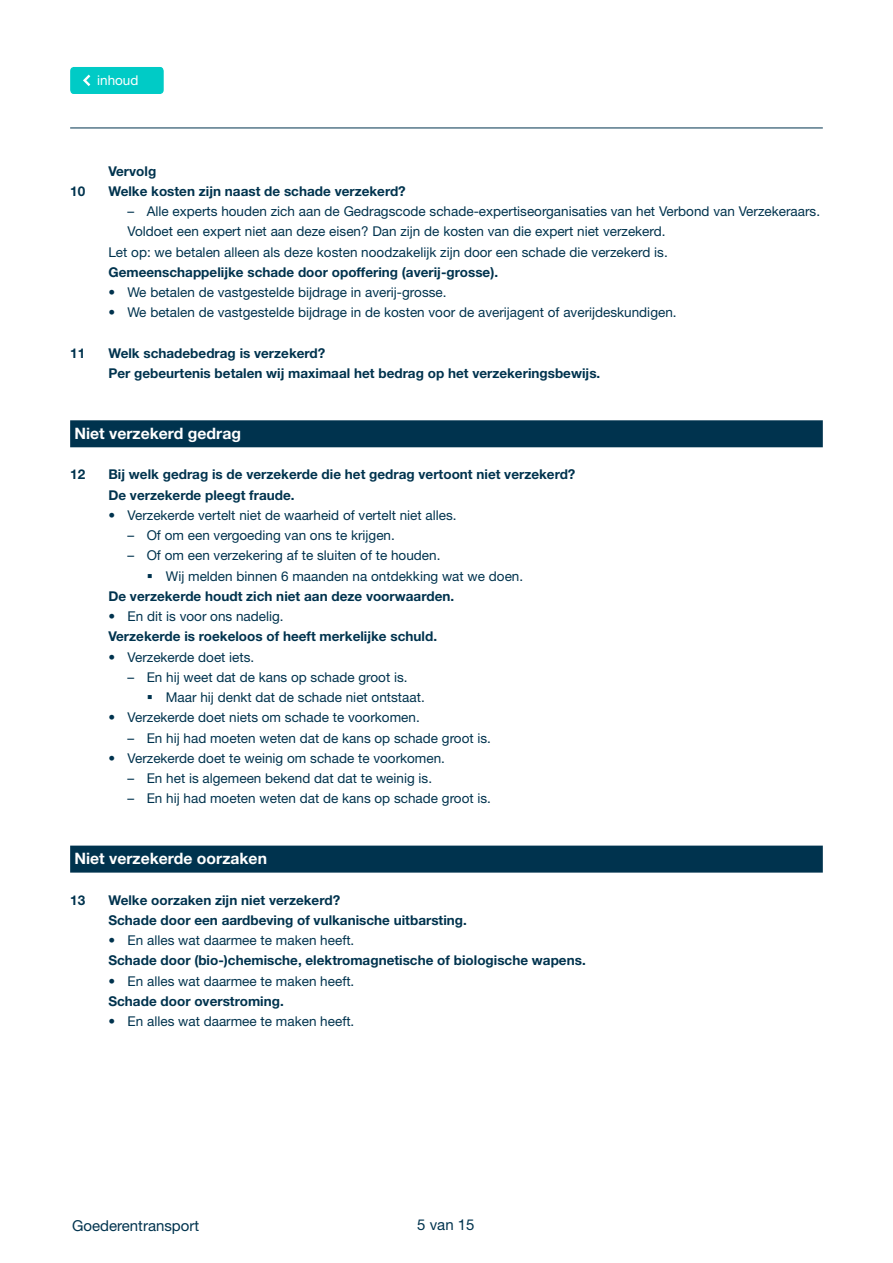
<style>
.page{position:relative;width:893px;height:1263px;background:#fff}
.page>*{position:absolute;margin:0;border:0;box-sizing:border-box;transform-origin:0 0}
._1_header_in_balk{font:700 15.75px "Helvetica Neue LT Std";color:#fff}
.t1{font:15px "Helvetica Neue LT Std Roman 3";color:#00334e}
.t2{font:15px "Helvetica Neue LT Std";color:#00334e}
.Platte_tekst{font:13.5px "Helvetica Neue LT Std";color:#00334e}
._2__antwoord{font:700 13.5px "Helvetica Neue LT Std";color:#00334e}
._2_Vraag_vervolg{font:700 13.5px "Helvetica Neue LT Std";color:#00334e}
.t3{font:13.5px "Helvetica Neue LT Std";color:#fff}
</style>
<div class="page">
<hr style="left:70px;top:128px;width:753px;height:1px;background:#00334e">
<div style="left:70px;top:67px;width:94px;height:27px;background:#00cbc6"></div>
<div style="left:70px;top:420px;width:753px;height:27px;background:#00334e"></div>
<div style="left:70px;top:846px;width:753px;height:27px;background:#00334e"></div>
<p class="t3" style="left:97px;top:72px;width:43px">inhoud</p>
<p class="_2_Vraag_vervolg" style="left:108px;top:162px;width:49px">Vervolg</p>
<p class="_2_Vraag_vervolg" style="left:70px;top:183px;width:17px">10</p>
<p class="_2_Vraag_vervolg" style="left:108px;top:183px;width:299px">Welke kosten zijn naast de schade verzekerd?</p>
<p class="Platte_tekst" style="left:128px;top:203px;width:694px">– Alle experts houden zich aan de Gedragscode schade-expertiseorganisaties van het Verbond van Verzekeraars.</p>
<p class="Platte_tekst" style="left:128px;top:223px;width:540px">Voldoet een expert niet aan deze eisen? Dan zijn de kosten van die expert niet verzekerd.</p>
<p class="Platte_tekst" style="left:108px;top:244px;width:561px">Let op: we betalen alleen als deze kosten noodzakelijk zijn door een schade die verzekerd is.</p>
<p class="_2__antwoord" style="left:108px;top:264px;width:391px">Gemeenschappelijke schade door opoffering (averij-grosse).</p>
<p class="Platte_tekst" style="left:108px;top:284px;width:340px">• We betalen de vastgestelde bijdrage in averij-grosse.</p>
<p class="Platte_tekst" style="left:108px;top:304px;width:570px">• We betalen de vastgestelde bijdrage in de kosten voor de averijagent of averijdeskundigen.</p>
<p class="_2__antwoord" style="left:70px;top:345px;width:17px">11</p>
<p class="_2__antwoord" style="left:108px;top:345px;width:218px">Welk schadebedrag is verzekerd?</p>
<p class="_2__antwoord" style="left:108px;top:365px;width:493px">Per gebeurtenis betalen wij maximaal het bedrag op het verzekeringsbewijs.</p>
<p class="_1_header_in_balk" style="left:74px;top:423px;width:168px">Niet verzekerd gedrag</p>
<p class="_2__antwoord" style="left:70px;top:466px;width:17px">12</p>
<p class="_2__antwoord" style="left:108px;top:466px;width:468px">Bij welk gedrag is de verzekerde die het gedrag vertoont niet verzekerd?</p>
<p class="_2__antwoord" style="left:108px;top:486px;width:188px">De verzekerde pleegt fraude.</p>
<p class="Platte_tekst" style="left:108px;top:507px;width:350px">• Verzekerde vertelt niet de waarheid of vertelt niet alles.</p>
<p class="Platte_tekst" style="left:128px;top:527px;width:269px">– Of om een vergoeding van ons te krijgen.</p>
<p class="Platte_tekst" style="left:128px;top:547px;width:314px">– Of om een verzekering af te sluiten of te houden.</p>
<p class="Platte_tekst" style="left:166px;top:568px;width:359px">Wij melden binnen 6 maanden na ontdekking wat we doen.</p>
<p class="_2__antwoord" style="left:108px;top:588px;width:347px">De verzekerde houdt zich niet aan deze voorwaarden.</p>
<p class="Platte_tekst" style="left:108px;top:608px;width:177px">• En dit is voor ons nadelig.</p>
<p class="_2__antwoord" style="left:108px;top:628px;width:330px">Verzekerde is roekeloos of heeft merkelijke schuld.</p>
<p class="Platte_tekst" style="left:108px;top:649px;width:147px">• Verzekerde doet iets.</p>
<p class="Platte_tekst" style="left:128px;top:669px;width:282px">– En hij weet dat de kans op schade groot is.</p>
<p class="Platte_tekst" style="left:166px;top:689px;width:260px">Maar hij denkt dat de schade niet ontstaat.</p>
<p class="Platte_tekst" style="left:108px;top:709px;width:313px">• Verzekerde doet niets om schade te voorkomen.</p>
<p class="Platte_tekst" style="left:128px;top:730px;width:365px">– En hij had moeten weten dat de kans op schade groot is.</p>
<p class="Platte_tekst" style="left:108px;top:750px;width:338px">• Verzekerde doet te weinig om schade te voorkomen.</p>
<p class="Platte_tekst" style="left:128px;top:770px;width:306px">– En het is algemeen bekend dat dat te weinig is.</p>
<p class="Platte_tekst" style="left:128px;top:790px;width:365px">– En hij had moeten weten dat de kans op schade groot is.</p>
<p class="_1_header_in_balk" style="left:74px;top:849px;width:194px">Niet verzekerde oorzaken</p>
<p class="_2__antwoord" style="left:70px;top:891px;width:17px">13</p>
<p class="_2__antwoord" style="left:108px;top:891px;width:233px">Welke oorzaken zijn niet verzekerd?</p>
<p class="_2__antwoord" style="left:108px;top:912px;width:360px">Schade door een aardbeving of vulkanische uitbarsting.</p>
<p class="Platte_tekst" style="left:108px;top:932px;width:247px">• En alles wat daarmee te maken heeft.</p>
<p class="_2__antwoord" style="left:108px;top:952px;width:479px">Schade door (bio-)chemische, elektromagnetische of biologische wapens.</p>
<p class="Platte_tekst" style="left:108px;top:973px;width:247px">• En alles wat daarmee te maken heeft.</p>
<p class="_2__antwoord" style="left:108px;top:993px;width:177px">Schade door overstroming.</p>
<p class="Platte_tekst" style="left:108px;top:1013px;width:247px">• En alles wat daarmee te maken heeft.</p>
<p class="t1" style="left:72px;top:1216px;width:128px">Goederentransport</p>
<p class="t2" style="left:417px;top:1216px;width:59px">5 van 15</p>
</div>
